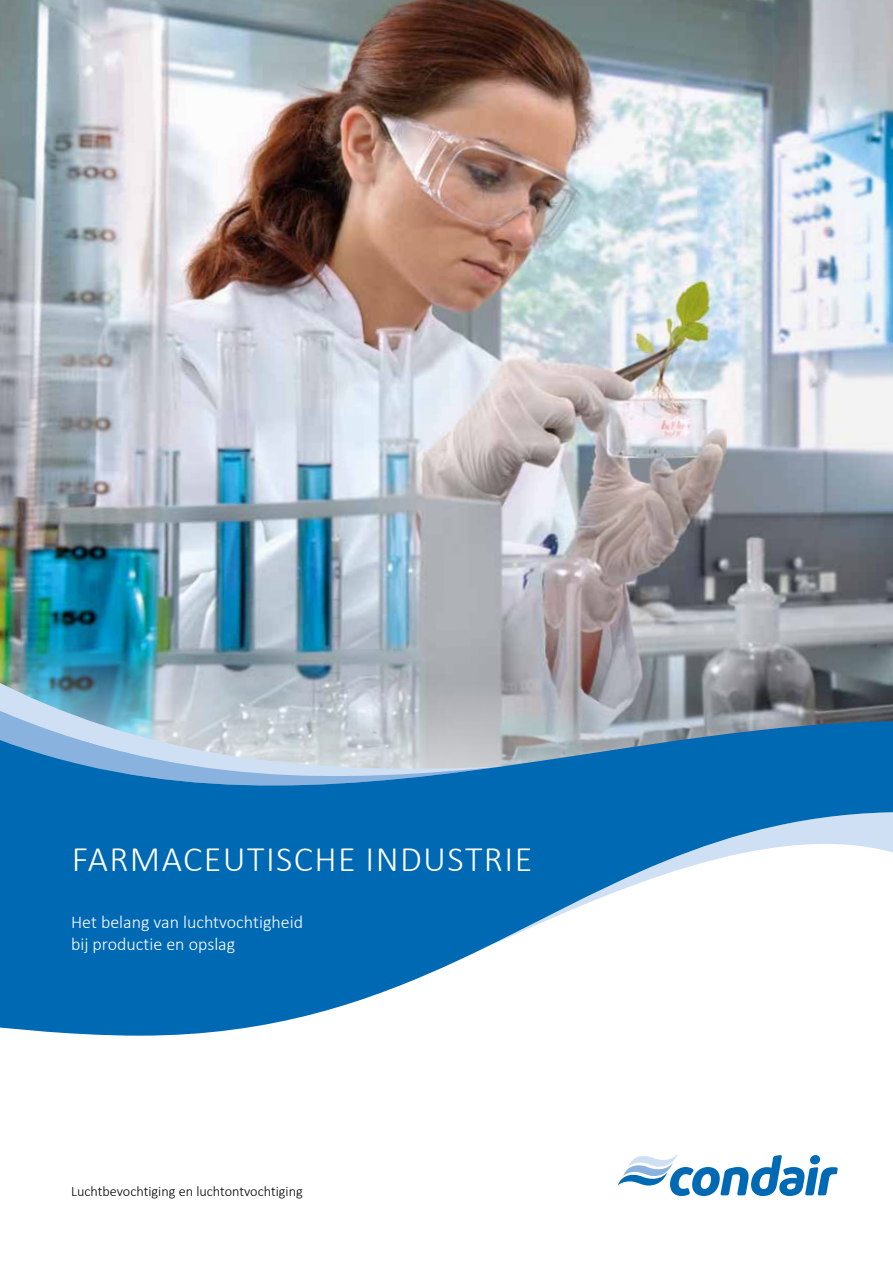
<style>
.page{position:relative;width:893px;height:1263px;background:#fff}
.page>*{position:absolute;margin:0;border:0;box-sizing:border-box;transform-origin:0 0}
.t1{font:300 36px "Calibri";letter-spacing:.04em;color:#fff}
.t2{font:300 18px/21.3px "Calibri";color:#fff}
.t3{font:300 14.25px "Calibri";color:#000}
</style>
<div class="page">
<img style="left:0;top:0;width:893px;height:721px">
<svg style="left:0;top:676px;width:503px;height:45px;background:#9ab2be"></svg>
<svg style="left:0;top:705px;width:500px;height:16px;background:#b3c5d1"></svg>
<svg style="left:0;top:721px;width:893px;height:315px;fill:#0069b4"></svg>
<svg style="left:618px;top:1154px;width:220px;height:42px"></svg>
<h1 class="t1" style="left:72px;top:837px;width:462px">FARMACEUTISCHE INDUSTRIE</h1>
<p class="t2" style="left:71px;top:911px;width:233px">Het belang van luchtvochtigheid bij productie en opslag</p>
<p class="t3" style="left:71px;top:1182px;width:233px">Luchtbevochtiging en luchtontvochtiging</p>
</div>
